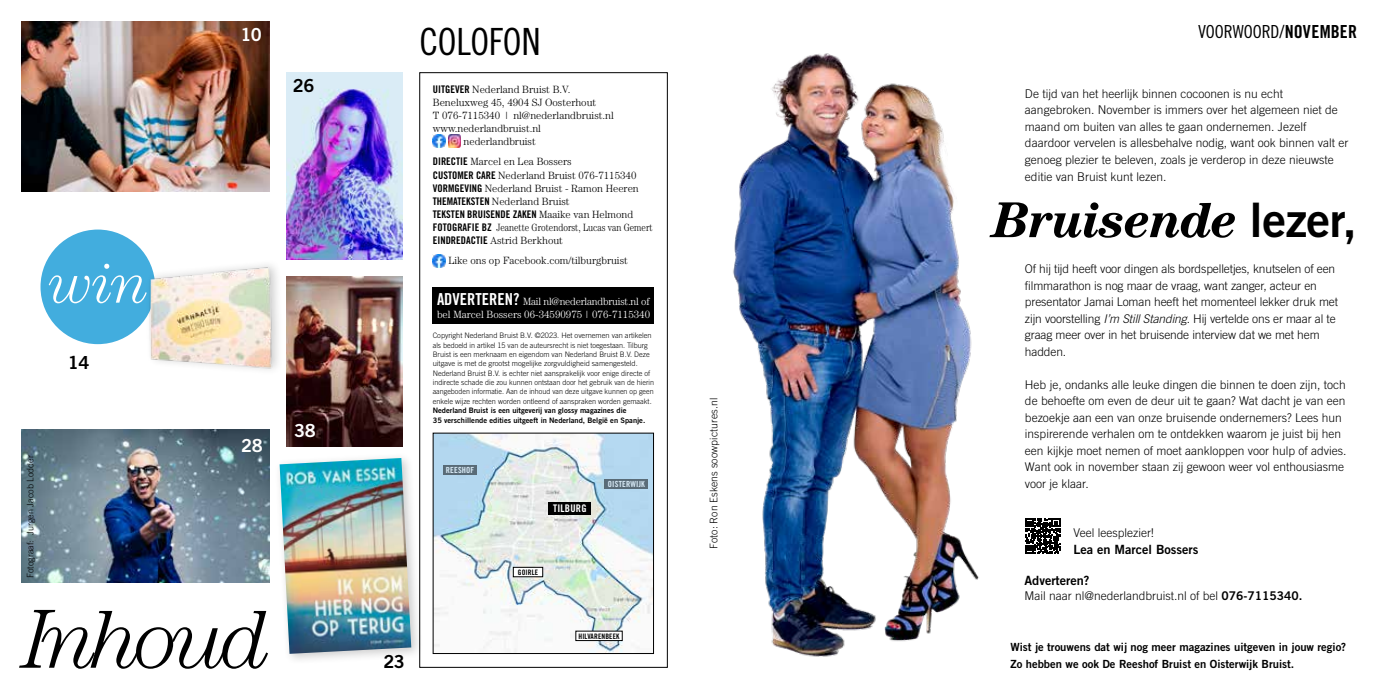
<style>
.page{position:relative;width:1378px;height:689px;background:#fff}
.page>*{position:absolute;margin:0;border:0;box-sizing:border-box;transform-origin:0 0}
.t1{font:italic 300 84px "Century Std";letter-spacing:-.075em;color:#000}
.t2{font:italic 300 56.55px "Century Std";color:#fff}
.t3{font:italic 700 50.4px "Century Std";letter-spacing:-.02em;color:#000}
.t4{font:37.5px "Trade Gothic LT Std Cn 18";letter-spacing:-.005em;color:#000}
.t5{font:18px "Trade Gothic LT Std Cn 18";color:#000}
.t6{font:18px "Trade Gothic LT Std Bd 2";color:#fff}
.t7{font:18px "Trade Gothic LT Std Bd 2";color:#000}
.t8{font:12.75px "Trade Gothic LT Std Bd 2";color:#000}
.t9{font:300 12px/16.5px "Trade Gothic LT Std";color:#000}
.t10{font:11.25px/17px "Trade Gothic LT Std Bd 2";color:#000}
.t11{font:300 10.5px/13.2px "Century Std";color:#000}
.t12{font:300 10.5px/13.2px "Century Std";color:#fff}
.t13{font:300 10.5px/13.2px "Century Std";color:#000;scale:.85 1}
.t14{font:10.5px "Trade Gothic LT Std Bd Cn 20";color:#000}
.t15{font:300 10.5px "Trade Gothic LT Std";letter-spacing:.01em;color:#000}
.t16{font:10.5px "Trade Gothic LT Std Bd Cn 20";letter-spacing:.02em;color:#fff}
.t17{font:300 9px "Trade Gothic LT Std";color:#000}
.t18{font:8.4px "Trade Gothic LT Std Bd Cn 20";letter-spacing:.02em;color:#fff}
.t19{font:300 7.5px/9.3px "Trade Gothic LT Std";color:#000}
.t20{font:7.5px/9.3px "Trade Gothic LT Std Bd 2";color:#000}
.t21{font:7.5px "Trade Gothic LT Std Bd Cn 20";letter-spacing:.02em;color:#000}
.s1{font-family:"Trade Gothic LT Std Bd Cn 20";font-weight:400}
.s2{font-family:"Century Std";font-weight:300}
.s3{font-family:"Trade Gothic LT Std Bd Cn 20";font-weight:400;font-size:16.5px}
.s4{font-family:"Trade Gothic LT Std Bd Cn 20"}
.s5{font-family:"Trade Gothic LT Std Bd 2";font-weight:400;font-style:normal;font-size:47.55px}
.s6{font-style:italic}
.s7{font-family:"Trade Gothic LT Std Bd 2";font-weight:400}
</style>
<div class="page">
<img style="left:733px;top:53px;width:297px;height:604px">
<svg style="left:1025px;top:518px;width:35px;height:35px"></svg>
<svg style="left:433px;top:135px;width:28px;height:12px"></svg>
<svg style="left:433px;top:254px;width:13px;height:13px"></svg>
<div style="left:433px;top:287px;width:221px;height:36px;background:#000"></div>
<img style="left:435px;top:435px;width:217px;height:217px">
<div style="left:433px;top:433px;width:221px;height:221px;border:1px solid #000"></div>
<div style="left:549px;top:502px;width:42px;height:12px;background:#000"></div>
<div style="left:513px;top:567px;width:30px;height:10px;background:#fff"></div>
<div style="left:513px;top:567px;width:30px;height:10px;border:1px solid #000"></div>
<div style="left:576px;top:631px;width:46px;height:9px;background:#fff"></div>
<div style="left:576px;top:631px;width:46px;height:10px;border:1px solid #000"></div>
<div style="left:443px;top:465px;width:34px;height:9px;background:#596b77"></div>
<div style="left:605px;top:479px;width:43px;height:10px;background:#596b77"></div>
<img style="left:21px;top:429px;width:249px;height:154px">
<img style="left:21px;top:21px;width:249px;height:170px">
<img style="left:287px;top:276px;width:115px;height:170px">
<img style="left:287px;top:72px;width:115px;height:187px">
<div style="left:40px;top:230px;width:115px;height:114px;background:#42adde;border-radius:50%"></div>
<div style="left:274px;top:452px;width:149px;height:214px;background:#000;opacity:.2"></div>
<img style="left:280px;top:458px;width:131px;height:196px">
<img style="left:126px;top:235px;width:170px;height:170px">
<h3 class="t6" style="left:240px;top:23px;width:23px">10</h3>
<h3 class="t7" style="left:293px;top:74px;width:23px">26</h3>
<h2 class="t2" style="left:49px;top:251px;width:101px">win</h2>
<p class="t17" style="left:25px;top:578px;width:125px;rotate:-90deg">Fotograaf: Jurgen Jacob Lodder</p>
<h3 class="t7" style="left:68px;top:352px;width:23px">14</h3>
<h3 class="t6" style="left:241px;top:434px;width:23px">28</h3>
<h1 class="t1" style="left:23px;top:591px;width:249px">Inhoud</h1>
<h3 class="t6" style="left:294px;top:419px;width:23px">38</h3>
<h3 class="t4" style="left:419px;top:20px;width:123px">COLOFON</h3>
<p class="t11" style="left:433px;top:83px;width:139px"><span class="s1">UITGEVER</span> Nederland Bruist B.V.</p>
<p class="t11" style="left:433px;top:96px;width:165px">Beneluxweg 45, 4904 SJ Oosterhout</p>
<p class="t11" style="left:433px;top:109px;width:182px">T 076-7115340 | nl@nederlandbruist.nl</p>
<p class="t11" style="left:433px;top:121px;width:110px">www.nederlandbruist.nl</p>
<p class="t11" style="left:464px;top:134px;width:74px">nederlandbruist</p>
<p class="t11" style="left:433px;top:155px;width:207px"><span class="s1">DIRECTIE</span> Marcel en Lea Bossers<br><span class="s1">CUSTOMER CARE</span> Nederland Bruist 076-7115340<br><span class="s1">VORMGEVING</span> Nederland Bruist - Ramon Heeren <span class="s1">THEMATEKSTEN</span> Nederland Bruist</p>
<p class="t14" style="left:433px;top:208px;width:202px">TEKSTEN BRUISENDE ZAKEN <span class="s2">Maaike van Helmond</span></p>
<p class="t13" style="left:433px;top:221px;width:260px"><span class="s1">FOTOGRAFIE BZ</span> Jeanette Grotendorst, Lucas van Gemert<br><span class="s1">EINDREDACTIE</span> Astrid Berkhout</p>
<p class="t11" style="left:448px;top:254px;width:181px">Like ons op Facebook.com/tilburgbruist</p>
<p class="t12" style="left:437px;top:294px;width:215px"><span class="s3">ADVERTEREN?</span> Mail nl@nederlandbruist.nl of bel Marcel Bossers 06-34590975 | 076-7115340</p>
<p class="t19" style="left:433px;top:331px;width:223px">Copyright Nederland Bruist B.V. ©2023. Het overnemen van artikelen als bedoeld in artikel 15 van de auteursrecht is niet toegestaan. Tilburg Bruist is een merknaam en eigendom van Nederland Bruist B.V. Deze uitgave is met de grootst mogelijke zorgvuldigheid samengesteld.<br>Nederland Bruist B.V. is echter niet aansprakelijk voor enige directe of indirecte schade die zou kunnen ontstaan door het gebruik van de hierin aangeboden informatie. Aan de inhoud van deze uitgave kunnen op geen enkele wijze rechten worden ontleend of aanspraken worden gemaakt.</p>
<p class="t20" style="left:433px;top:406px;width:214px">Nederland Bruist is een uitgeverij van glossy magazines die<br>35 verschillende edities uitgeeft in Nederland, België en Spanje.</p>
<p class="t18" style="left:446px;top:464px;width:30px">REESHOF</p>
<p class="t16" style="left:553px;top:502px;width:35px">TILBURG</p>
<p class="t18" style="left:608px;top:479px;width:38px">OISTERWIJK</p>
<p class="t21" style="left:518px;top:567px;width:22px">GOIRLE</p>
<h3 class="t7" style="left:384px;top:650px;width:23px">23</h3>
<p class="t21" style="left:578px;top:631px;width:43px">HILVARENBEEK</p>
<p class="t15" style="left:707px;top:549px;width:152px;rotate:-90deg">Foto: Ron Eskens soowpictures.nl</p>
<h3 class="t5" style="left:1198px;top:21px;width:160px">VOORWOORD/<span class="s4">NOVEMBER</span></h3>
<p class="t9" style="left:1025px;top:85px;width:325px">De tijd van het heerlijk binnen cocoonen is nu echt aangebroken. November is immers over het algemeen niet de maand om buiten van alles te gaan ondernemen. Jezelf daardoor vervelen is allesbehalve nodig, want ook binnen valt er genoeg plezier te beleven, zoals je verderop in deze nieuwste editie van Bruist kunt lezen.</p>
<h3 class="t3" style="left:992px;top:191px;width:366px">Bruisende <span class="s5">lezer,</span></h3>
<p class="t9" style="left:1025px;top:260px;width:315px">Of hij tijd heeft voor dingen als bordspelletjes, knutselen of een filmmarathon is nog maar de vraag, want zanger, acteur en presentator Jamai Loman heeft het momenteel lekker druk met zijn voorstelling <span class="s6">I’m Still Standing</span>. Hij vertelde ons er maar al te graag meer over in het bruisende interview dat we met hem hadden.</p>
<p class="t9" style="left:1025px;top:376px;width:323px">Heb je, ondanks alle leuke dingen die binnen te doen zijn, toch de behoefte om even de deur uit te gaan? Wat dacht je van een bezoekje aan een van onze bruisende ondernemers? Lees hun inspirerende verhalen om te ontdekken waarom je juist bij hen een kijkje moet nemen of moet aankloppen voor hulp of advies.<br>Want ook in november staan zij gewoon weer vol enthousiasme voor je klaar.</p>
<p class="t9" style="left:1073px;top:524px;width:82px">Veel leesplezier!</p>
<p class="t8" style="left:1073px;top:541px;width:126px">Lea en Marcel Bossers</p>
<p class="t8" style="left:1024px;top:573px;width:67px">Adverteren?</p>
<p class="t9" style="left:1024px;top:587px;width:279px">Mail naar nl@nederlandbruist.nl of bel <span class="s7">076-7115340.</span></p>
<p class="t10" style="left:1010px;top:638px;width:337px">Wist je trouwens dat wij nog meer magazines uitgeven in jouw regio?<br>Zo hebben we ook De Reeshof Bruist en Oisterwijk Bruist.</p>
</div>
